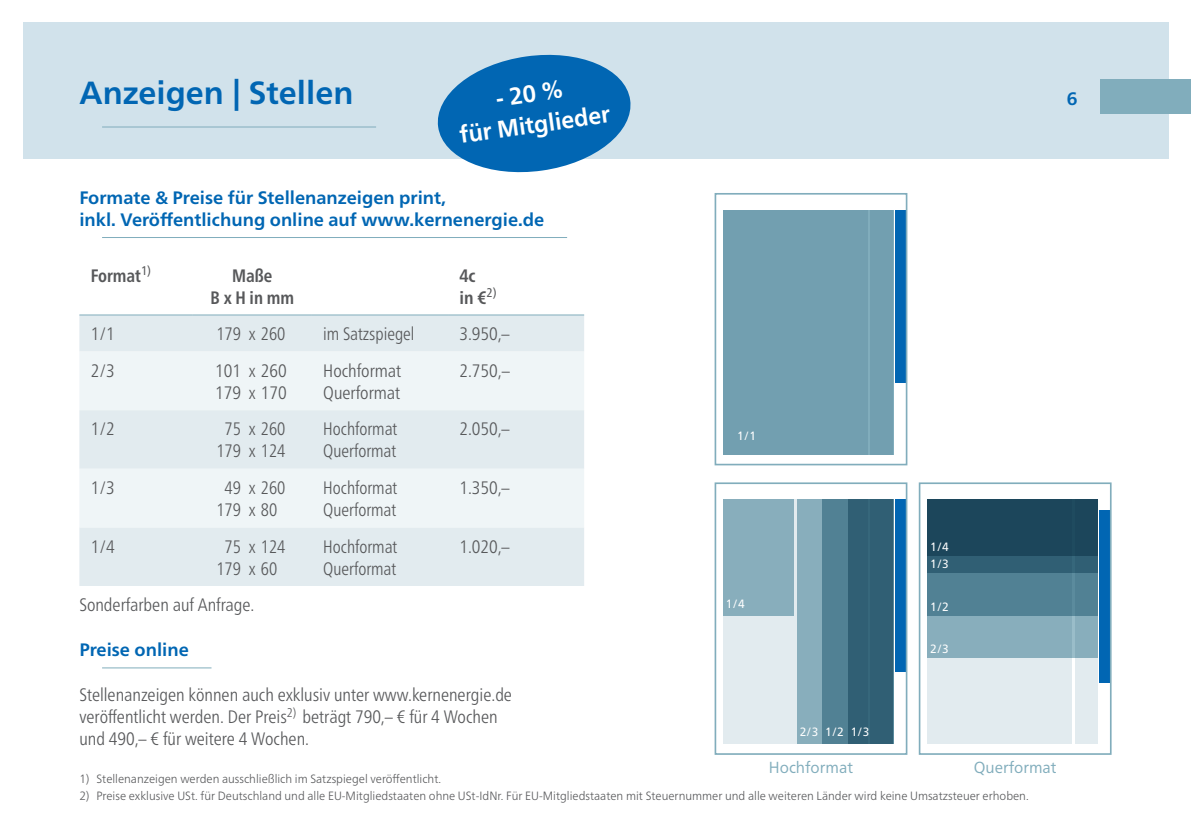
<style>
.page{position:relative;width:1191px;height:840px;background:#fff}
.page>*{position:absolute;margin:0;border:0;box-sizing:border-box;transform-origin:0 0}
.t1{font:700 32px "Frutiger Neue LT Pro";color:#0166b3}
.t2{font:700 24px/31.2px "Frutiger Neue LT Pro";color:#fff;text-align:center;scale:.95 1}
.t3{font:300 condensed 18px/22px "Frutiger Neue LT Pro";color:#57585a}
.t4{font:300 condensed 18px/22px "Frutiger Neue LT Pro";color:#57585a;text-align:center;scale:.95 1}
.t5{font:700 18px/22px "Frutiger Neue LT Pro";color:#0166b3}
.t6{font:700 condensed 18px/22px "Frutiger Neue LT Pro";color:#57585a;text-align:center;scale:.95 1}
.t7{font:700 condensed 18px/22px "Frutiger Neue LT Pro";color:#57585a}
.t8{font:16px "Frutiger Neue LT Pro";color:#81adbc;scale:.95 1}
.t9{font:300 12px "Frutiger Neue LT Pro";color:#57585a;scale:.95 1}
.t10{font:12px/17px "Frutiger Neue LT Pro";color:#fff;scale:.95 1}
</style>
<div class="page">
<div style="left:23px;top:23px;width:1145px;height:136px;background:#d1e2eb"></div>
<div style="left:1100px;top:79px;width:91px;height:34px;background:#81adbc"></div>
<div style="left:895px;top:210px;width:11px;height:172px;background:#0166b3"></div>
<hr style="left:102px;top:126px;width:274px;height:1px;background:#81adbc">
<div style="left:723px;top:210px;width:170px;height:244px;background:#729fb0"></div>
<div style="left:714px;top:193px;width:193px;height:272px;border:2px solid #81adbc"></div>
<hr style="left:102px;top:237px;width:465px;height:1px;background:#81adbc">
<hr style="left:102px;top:667px;width:109px;height:1px;background:#81adbc">
<div style="left:79px;top:315px;width:505px;height:270px;background:#e2ebef"></div>
<svg style="left:79px;top:351px;width:505px;height:176px;fill:#eff5f7"></svg>
<hr style="left:79px;top:314px;width:114px;height:1px;background:#81adbc">
<hr style="left:193px;top:314px;width:119px;height:1px;background:#81adbc">
<hr style="left:312px;top:314px;width:136px;height:1px;background:#81adbc">
<hr style="left:448px;top:314px;width:136px;height:1px;background:#81adbc">
<div style="left:927px;top:499px;width:144px;height:244px;background:#e2ebef"></div>
<div style="left:1074px;top:499px;width:23px;height:244px;background:#e2ebef"></div>
<div style="left:723px;top:499px;width:144px;height:244px;background:#e2ebef"></div>
<div style="left:895px;top:499px;width:11px;height:172px;background:#0166b3"></div>
<div style="left:1099px;top:510px;width:11px;height:172px;background:#0166b3"></div>
<div style="left:714px;top:482px;width:193px;height:272px;border:2px solid #81adbc"></div>
<div style="left:918px;top:482px;width:193px;height:272px;border:2px solid #81adbc"></div>
<div style="left:797px;top:499px;width:96px;height:244px;background:#88aebc"></div>
<div style="left:822px;top:499px;width:71px;height:244px;background:#518194"></div>
<div style="left:848px;top:499px;width:45px;height:244px;background:#305f74"></div>
<div style="left:723px;top:499px;width:71px;height:116px;background:#88aebc"></div>
<div style="left:927px;top:499px;width:170px;height:159px;background:#88aebc"></div>
<div style="left:927px;top:499px;width:170px;height:116px;background:#518194"></div>
<div style="left:927px;top:499px;width:170px;height:74px;background:#305f74"></div>
<div style="left:927px;top:499px;width:170px;height:57px;background:#1c465b"></div>
<svg style="left:437px;top:54px;width:194px;height:119px"></svg>
<h1 class="t1" style="left:79px;top:74px;width:275px">Anzeigen | Stellen</h1>
<h2 class="t2" style="left:453px;top:88px;width:161px;rotate:-8deg">- 20 %<br>für Mitglieder</h2>
<p class="t5" style="left:1066px;top:87px;width:12px">6</p>
<p class="t5" style="left:79px;top:186px;width:466px">Formate &amp; Preise für Stellenanzeigen print,<br>inkl. Veröffentlichung online auf www.kernenergie.de</p>
<p class="t6" style="left:91px;top:264px;width:65px">Format<sup>1)</sup></p>
<p class="t6" style="left:211px;top:264px;width:89px">Maße<br>B x H in mm</p>
<p class="t7" style="left:459px;top:264px;width:39px">4c<br>in €<sup>2)</sup></p>
<p class="t3" style="left:91px;top:322px;width:26px">1/1</p>
<p class="t4" style="left:216px;top:322px;width:74px">179 x 260</p>
<p class="t4" style="left:323px;top:322px;width:98px">im Satzspiegel</p>
<p class="t3" style="left:459px;top:322px;width:52px">3.950,–</p>
<p class="t3" style="left:91px;top:359px;width:26px">2/3</p>
<p class="t3" style="left:215px;top:359px;width:73px">101 x 260<br>179 x 170</p>
<p class="t3" style="left:323px;top:359px;width:79px">Hochformat<br>Querformat</p>
<p class="t3" style="left:459px;top:359px;width:52px">2.750,–</p>
<p class="t3" style="left:91px;top:418px;width:26px">1/2</p>
<p class="t4" style="left:216px;top:418px;width:74px">75 x 260<br>179 x 124</p>
<p class="t4" style="left:323px;top:418px;width:79px;text-align:left">Hochformat<br>Querformat</p>
<p class="t3" style="left:459px;top:418px;width:52px">2.050,–</p>
<p class="t3" style="left:91px;top:476px;width:26px">1/3</p>
<p class="t4" style="left:216px;top:476px;width:74px">49 x 260<br>179 x 80</p>
<p class="t4" style="left:323px;top:476px;width:79px;text-align:left">Hochformat<br>Querformat</p>
<p class="t3" style="left:459px;top:476px;width:52px">1.350,–</p>
<p class="t3" style="left:91px;top:535px;width:26px">1/4</p>
<p class="t4" style="left:216px;top:535px;width:74px">75 x 124<br>179 x 60</p>
<p class="t4" style="left:323px;top:535px;width:79px;text-align:left">Hochformat<br>Querformat</p>
<p class="t3" style="left:459px;top:535px;width:52px">1.020,–</p>
<p class="t3" style="left:79px;top:593px;width:177px">Sonderfarben auf Anfrage.</p>
<p class="t5" style="left:79px;top:638px;width:111px">Preise online</p>
<p class="t3" style="left:79px;top:683px;width:434px">Stellenanzeigen können auch exklusiv unter www.kernenergie.de veröffentlicht werden. Der Preis<sup>2)</sup> beträgt 790,– € für 4 Wochen und 490,– € für weitere 4 Wochen.</p>
<p class="t10" style="left:737px;top:427px;width:21px">1/1</p>
<p class="t10" style="left:726px;top:594px;width:21px">1/4</p>
<p class="t10" style="left:799px;top:722px;width:75px">2/3 1/2 1/3</p>
<p class="t10" style="left:930px;top:538px;width:21px">1/4<br>1/3</p>
<p class="t10" style="left:930px;top:597px;width:21px">1/2</p>
<p class="t10" style="left:930px;top:640px;width:21px">2/3</p>
<p class="t8" style="left:769px;top:757px;width:90px">Hochformat</p>
<p class="t8" style="left:973px;top:757px;width:89px">Querformat</p>
<p class="t9" style="left:79px;top:771px;width:382px">1) Stellenanzeigen werden ausschließlich im Satzspiegel veröffentlicht.</p>
<p class="t9" style="left:79px;top:788px;width:1000px">2) Preise exklusive USt. für Deutschland und alle EU-Mitgliedstaaten ohne USt-IdNr. Für EU-Mitgliedstaaten mit Steuernummer und alle weiteren Länder wird keine Umsatzsteuer erhoben.</p>
</div>
